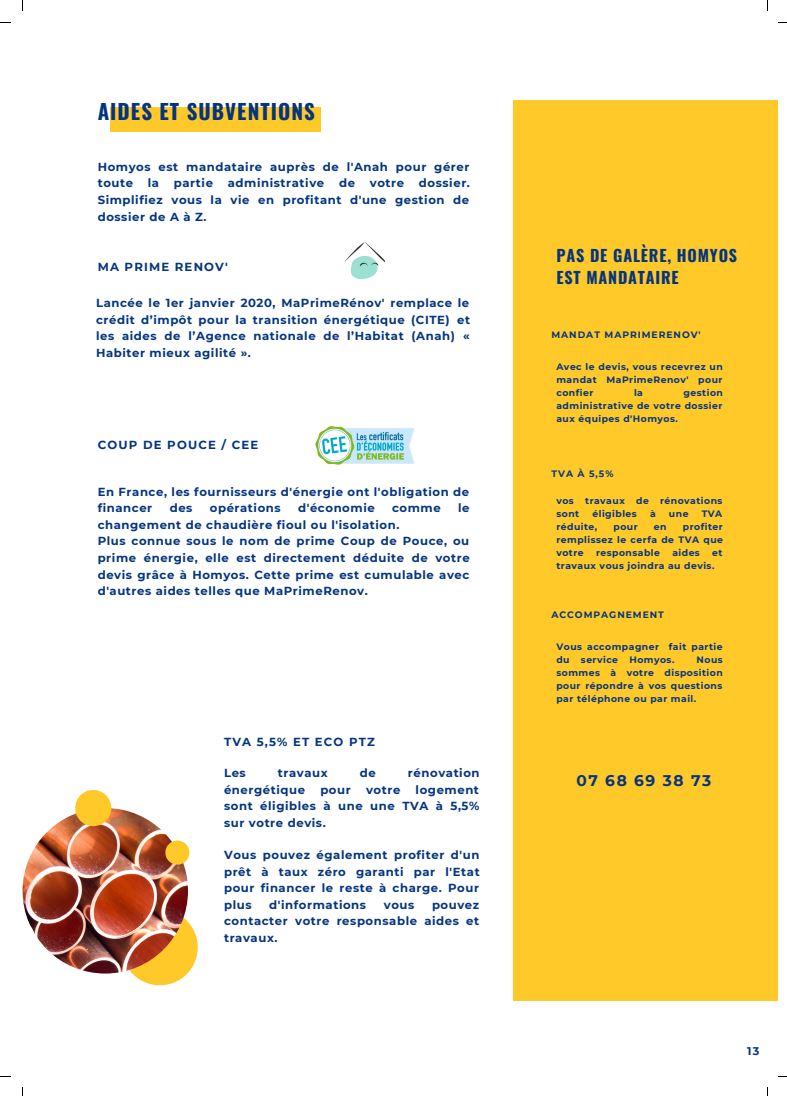
<style>
.page{position:relative;width:787px;height:1096px;background:#fff}
.page>*{position:absolute;margin:0;border:0;box-sizing:border-box;transform-origin:0 0}
.t1{font:700 20.88px "Oswald";letter-spacing:.05em;color:#05357f}
.t2{font:700 16.12px/22.1px "Oswald";letter-spacing:.05em;color:#05357f}
.t3{font:700 15.38px "Montserrat";letter-spacing:.1em;color:#05357f}
.t4{font:700 11.75px "Montserrat";letter-spacing:.1em;color:#05357f}
.t5{font:700 11.62px/16.6px "Montserrat";letter-spacing:.05em;color:#05357f;text-align:justify}
.t6{font:700 11.62px "Montserrat";letter-spacing:.1em;color:#05357f}
.t7{font:700 11.12px "Montserrat";color:#05357f}
.t8{font:700 9.25px/13.1px "Montserrat";letter-spacing:.05em;color:#05357f;text-align:justify}
.t9{font:700 9.25px "Montserrat";letter-spacing:.1em;color:#05357f}
</style>
<div class="page">
<svg style="left:122px;top:911px;width:76px;height:74px"></svg>
<img style="left:23px;top:808px;width:165px;height:165px;border-radius:50%">
<svg style="left:75px;top:790px;width:36px;height:36px"></svg>
<svg style="left:165px;top:840px;width:24px;height:24px"></svg>
<img style="left:315px;top:426px;width:99px;height:39px">
<div style="left:110px;top:107px;width:210px;height:25px;background:#ffc929"></div>
<img style="left:344px;top:239px;width:41px;height:41px;border-radius:50%">
<div style="left:514px;top:100px;width:264px;height:900px;background:#ffc929"></div>
<p class="t1" style="left:98px;top:95px;width:219px">AIDES ET SUBVENTIONS</p>
<p class="t5" style="left:98px;top:158px;width:373px">Homyos est mandataire auprès de l'Anah pour gérer toute</p>
<p class="t5" style="left:98px;top:175px;width:374px;text-indent:321px">dossier.<br>Simplifiez vous la vie en profitant d'une gestion de dossier de A à Z.</p>
<p class="t5" style="left:148px;top:175px;width:13px">la</p>
<p class="t5" style="left:174px;top:175px;width:41px">partie</p>
<p class="t5" style="left:228px;top:175px;width:98px">administrative</p>
<p class="t5" style="left:339px;top:175px;width:18px">de</p>
<p class="t5" style="left:370px;top:175px;width:36px">votre</p>
<p class="t4" style="left:98px;top:260px;width:132px">MA PRIME RENOV'</p>
<p class="t5" style="left:96px;top:295px;width:375px">Lancée le 1er janvier 2020, MaPrimeRénov' remplace le crédit d’impôt pour la transition énergétique (CITE) et les aides de l’Agence nationale de l’Habitat (Anah) « Habiter mieux agilité ».</p>
<p class="t6" style="left:98px;top:438px;width:162px">COUP DE POUCE / CEE</p>
<p class="t5" style="left:98px;top:483px;width:373px">En France, les fournisseurs d'énergie ont l'obligation de financer</p>
<p class="t5" style="left:170px;top:499px;width:24px">des</p>
<p class="t5" style="left:210px;top:499px;width:72px">opérations</p>
<p class="t5" style="left:298px;top:499px;width:78px">d'économie</p>
<p class="t5" style="left:392px;top:499px;width:50px">comme</p>
<p class="t5" style="left:458px;top:499px;width:13px">le</p>
<p class="t5" style="left:98px;top:516px;width:303px">changement de chaudière fioul ou l'isolation.</p>
<p class="t5" style="left:98px;top:533px;width:374px">Plus connue sous le nom de prime Coup de Pouce, ou prime énergie, elle est directement déduite de votre devis grâce à Homyos. Cette prime est cumulable avec d'autres aides telles que MaPrimeRenov.</p>
<p class="t6" style="left:224px;top:734px;width:152px">TVA 5,5% ET ECO PTZ</p>
<p class="t5" style="left:224px;top:764px;width:23px">Les</p>
<p class="t5" style="left:278px;top:764px;width:51px">travaux</p>
<p class="t5" style="left:360px;top:764px;width:18px">de</p>
<p class="t5" style="left:408px;top:764px;width:73px">rénovation</p>
<p class="t5" style="left:224px;top:781px;width:83px">énergétique</p>
<p class="t5" style="left:320px;top:781px;width:32px">pour</p>
<p class="t5" style="left:366px;top:781px;width:36px">votre</p>
<p class="t5" style="left:224px;top:781px;width:257px;text-indent:192px">logement sont éligibles à une une TVA à 5,5% sur votre devis.</p>
<p class="t5" style="left:224px;top:846px;width:257px">Vous pouvez également profiter d'un prêt à taux zéro garanti par l'Etat pour financer le reste à charge. Pour plus</p>
<p class="t5" style="left:269px;top:896px;width:98px">d'informations</p>
<p class="t5" style="left:384px;top:896px;width:32px">vous</p>
<p class="t5" style="left:224px;top:896px;width:257px;text-indent:208px">pouvez contacter votre responsable aides et travaux.</p>
<p class="t2" style="left:556px;top:244px;width:182px">PAS DE GALÈRE, HOMYOS<br>EST MANDATAIRE</p>
<p class="t9" style="left:551px;top:329px;width:151px">MANDAT MAPRIMERENOV'</p>
<p class="t8" style="left:556px;top:359px;width:168px">Avec le devis, vous recevrez un mandat MaPrimeRenov' pour confier</p>
<p class="t8" style="left:556px;top:386px;width:168px;text-indent:127px">gestion administrative de votre dossier aux équipes d'Homyos.</p>
<p class="t8" style="left:634px;top:386px;width:10px">la</p>
<p class="t8" style="left:551px;top:467px;width:64px">TVA À 5,5%</p>
<p class="t8" style="left:556px;top:493px;width:168px">vos travaux de rénovations sont</p>
<p class="t8" style="left:592px;top:507px;width:46px">éligibles</p>
<p class="t8" style="left:650px;top:507px;width:7px">à</p>
<p class="t8" style="left:669px;top:507px;width:21px">une</p>
<p class="t8" style="left:702px;top:507px;width:22px">TVA</p>
<p class="t8" style="left:556px;top:520px;width:42px">réduite,</p>
<p class="t8" style="left:613px;top:520px;width:26px">pour</p>
<p class="t8" style="left:654px;top:520px;width:14px">en</p>
<p class="t8" style="left:556px;top:520px;width:168px;text-indent:126px">profiter remplissez le cerfa de TVA que votre</p>
<p class="t8" style="left:596px;top:546px;width:65px">responsable</p>
<p class="t8" style="left:672px;top:546px;width:29px">aides</p>
<p class="t8" style="left:556px;top:546px;width:168px;text-indent:156px">et travaux vous joindra au devis.</p>
<p class="t9" style="left:551px;top:608px;width:114px">ACCOMPAGNEMENT</p>
<p class="t8" style="left:556px;top:639px;width:168px">Vous accompagner fait partie du service Homyos.</p>
<p class="t8" style="left:556px;top:652px;width:168px;text-indent:140px">Nous sommes à votre disposition pour répondre à vos questions par téléphone ou par mail.</p>
<p class="t3" style="left:576px;top:771px;width:136px">07 68 69 38 73</p>
<p class="t7" style="left:747px;top:1043px;width:14px">13</p>
</div>
